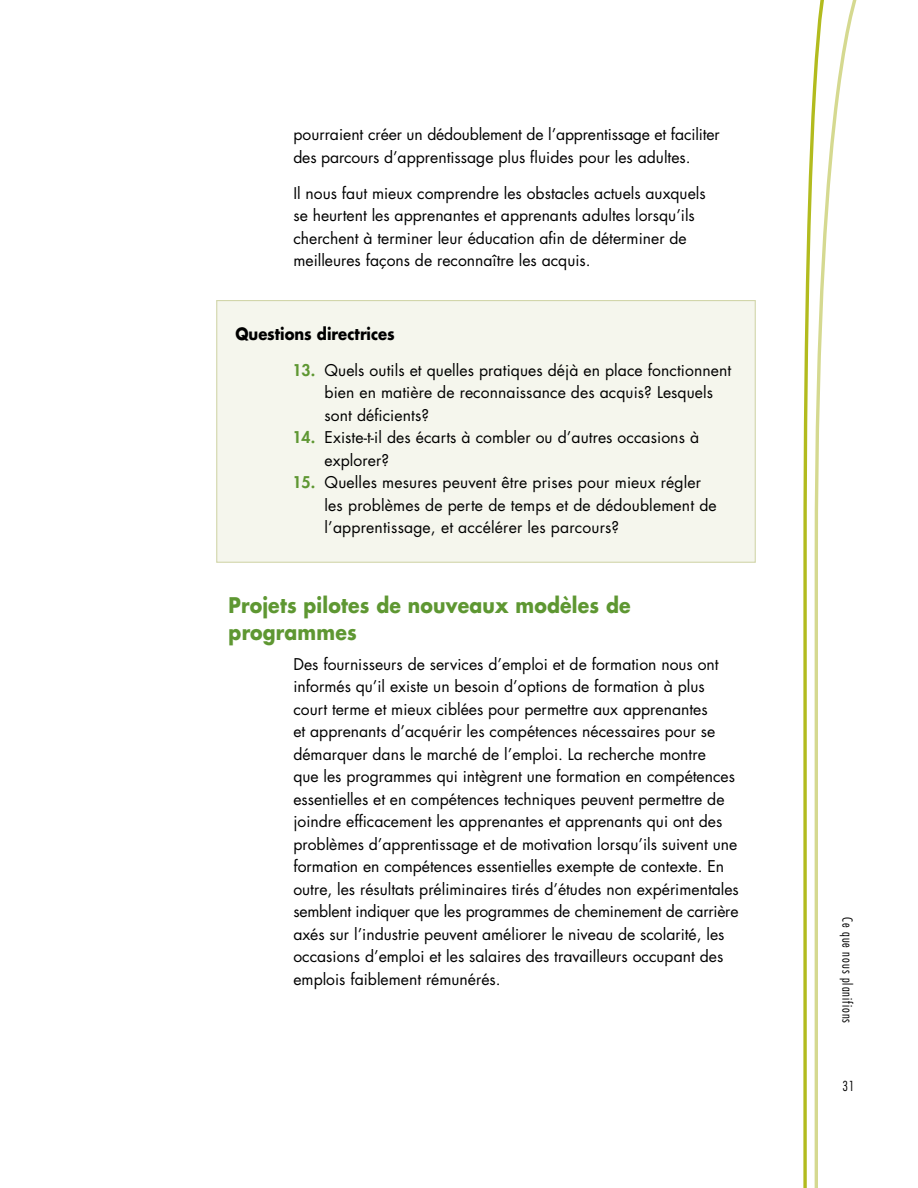
<style>
.page{position:relative;width:918px;height:1188px;background:#fff}
.page>*{position:absolute;margin:0;border:0;box-sizing:border-box;transform-origin:0 0}
.t1{font:700 21px/27px "Futura";letter-spacing:.01em;color:#5e9732;scale:.9 1}
.question_head{font:700 16.5px "Futura";color:#000;scale:.9 1}
.t2{font:15.75px/22.5px "Futura";color:#000}
.t3{font:300 condensed 13.5px "Futura";letter-spacing:.07em;color:#000}
.s1{font-weight:800;color:#5e9732}
</style>
<div class="page">
<svg style="left:803px;top:56px;width:12px;height:1132px"></svg>
<svg style="left:815px;top:0;width:42px;height:1188px"></svg>
<div style="left:216px;top:300px;width:540px;height:263px;background:#f5f6ed;border:1px solid #d2d6ab"></div>
<p class="t2" style="left:293px;top:123px;width:428px">pourraient créer un dédoublement de l’apprentissage et faciliter des parcours d’apprentissage plus fluides pour les adultes.</p>
<p class="t2" style="left:293px;top:181px;width:414px">Il nous faut mieux comprendre les obstacles actuels auxquels se heurtent les apprenantes et apprenants adultes lorsqu’ils cherchent à terminer leur éducation afin de déterminer de meilleures façons de reconnaître les acquis.</p>
<p class="question_head" style="left:235px;top:322px;width:179px">Questions directrices</p>
<p class="t2" style="left:325px;top:358px;width:408px;text-indent:-32px"><span class="s1">13.</span> Quels outils et quelles pratiques déjà en place fonctionnent bien en matière de reconnaissance des acquis? Lesquels sont déficients?</p>
<p class="t2" style="left:325px;top:426px;width:376px;text-indent:-32px"><span class="s1">14.</span> Existe-t-il des écarts à combler ou d’autres occasions à explorer?</p>
<p class="t2" style="left:325px;top:471px;width:394px;text-indent:-32px"><span class="s1">15.</span> Quelles mesures peuvent être prises pour mieux régler les problèmes de perte de temps et de dédoublement de l’apprentissage, et accélérer les parcours?</p>
<h2 class="t1" style="left:229px;top:591px;width:448px">Projets pilotes de nouveaux modèles de programmes</h2>
<p class="t2" style="left:293px;top:652px;width:447px">Des fournisseurs de services d’emploi et de formation nous ont informés qu’il existe un besoin d’options de formation à plus court terme et mieux ciblées pour permettre aux apprenantes<br>et apprenants d’acquérir les compétences nécessaires pour se démarquer dans le marché de l’emploi. La recherche montre<br>que les programmes qui intègrent une formation en compétences essentielles et en compétences techniques peuvent permettre de joindre efficacement les apprenantes et apprenants qui ont des problèmes d’apprentissage et de motivation lorsqu’ils suivent une formation en compétences essentielles exempte de contexte. En outre, les résultats préliminaires tirés d’études non expérimentales semblent indiquer que les programmes de cheminement de carrière axés sur l’industrie peuvent améliorer le niveau de scolarité, les occasions d’emploi et les salaires des travailleurs occupant des emplois faiblement rémunérés.</p>
<p class="t3" style="left:856px;top:917px;width:108px;rotate:90deg">Ce que nous planifions</p>
<p class="t3" style="left:842px;top:1077px;width:14px">31</p>
</div>
